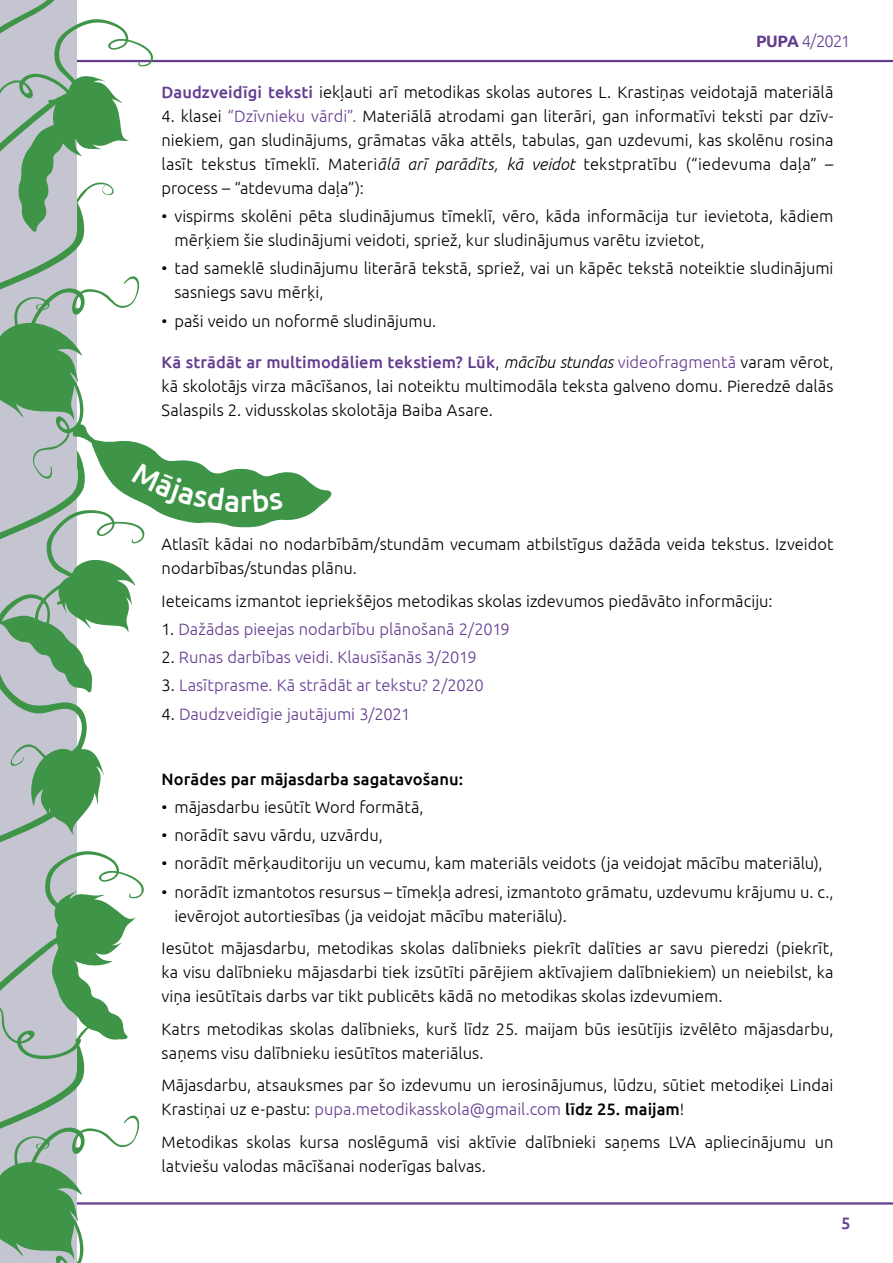
<style>
.page{position:relative;width:893px;height:1263px;background:#fff}
.page>*{position:absolute;margin:0;border:0;box-sizing:border-box;transform-origin:0 0}
.t1{font:500 30px "Ubuntu";color:#fff}
.t2{font:300 16.5px/24px "Ubuntu";color:#000}
.t3{font:300 16.5px "Ubuntu";color:#643c90}
.t4{font:500 16.5px "Ubuntu";letter-spacing:.005em;color:#000}
.t5{font:500 16.5px "Ubuntu";color:#643c90}
.s1{font-weight:700}
.s2{font-weight:500;color:#643c90}
.s3{color:#643c90}
.s4{font-style:italic}
.s5{color:#000}
.s6{font-weight:500}
</style>
<div class="page">
<hr style="left:64px;top:60px;width:829px;height:2px;background:#643c90">
<hr style="left:64px;top:1202px;width:829px;height:2px;background:#643c90">
<svg style="left:0;top:0;width:332px;height:1263px"></svg>
<p class="t3" style="left:756px;top:31px;width:96px"><span class="s1">PUPA</span> 4/2021</p>
<p class="t2" style="left:162px;top:80px;width:673px"><span class="s2">Daudzveidīgi teksti</span> iekļauti arī metodikas skolas autores L. Krastiņas veidotajā materiālā</p>
<p class="t2" style="left:162px;top:104px;width:673px;text-align:justify">4. klasei <span class="s3">“Dzīvnieku vārdi”.</span> Materiālā atrodami gan literāri, gan informatīvi teksti par dzīv&shy;niekiem, gan sludinājums, grāmatas vāka attēls, tabulas, gan uzdevumi, kas skolēnu rosina lasīt tekstus tīmeklī. Materi<span class="s4">ālā arī parādīts, kā veidot</span> tekstpratību (“iedevuma daļa” – process – “atdevuma daļa”):</p>
<p class="t2" style="left:174px;top:204px;width:661px;text-indent:-13px">• vispirms skolēni pēta sludinājumus tīmeklī, vēro, kāda informācija tur ievietota, kādiem mērķiem šie sludinājumi veidoti, spriež, kur sludinājumus varētu izvietot,</p>
<p class="t2" style="left:174px;top:256px;width:661px;text-indent:-13px">• tad sameklē sludinājumu literārā tekstā, spriež, vai un kāpēc tekstā noteiktie sludinājumi sasniegs savu mērķi,</p>
<p class="t2" style="left:162px;top:308px;width:276px">• paši veido un noformē sludinājumu.</p>
<p class="t2" style="left:162px;top:349px;width:673px;text-align:justify"><span class="s2">Kā strādāt ar multimodāliem tekstiem? Lūk</span>, <span class="s4">mācību stundas</span> <span class="s3">videofragmentā</span> varam vērot, kā skolotājs virza mācīšanos, lai noteiktu multimodāla teksta galveno domu. Pieredzē dalās Salaspils 2. vidusskolas skolotāja Baiba Asare.</p>
<h1 class="t1" style="left:240px;top:482px;width:14px">r</h1>
<p class="t2" style="left:162px;top:532px;width:673px">Atlasīt kādai no nodarbībām/stundām vecumam atbilstīgus dažāda veida tekstus. Izveidot nodarbības/stundas plānu.</p>
<p class="t2" style="left:162px;top:588px;width:612px">Ieteicams izmantot iepriekšējos metodikas skolas izdevumos piedāvāto informāciju:</p>
<p class="t3" style="left:162px;top:619px;width:350px"><span class="s5">1.</span> Dažādas pieejas nodarbību plānošanā 2/2019</p>
<p class="t3" style="left:162px;top:647px;width:317px"><span class="s5">2.</span> Runas darbības veidi. Klausīšanās 3/2019</p>
<p class="t3" style="left:162px;top:675px;width:324px"><span class="s5">3.</span> Lasītprasme. Kā strādāt ar tekstu? 2/2020</p>
<p class="t3" style="left:162px;top:704px;width:250px"><span class="s5">4.</span> Daudzveidīgie jautājumi 3/2021</p>
<p class="t4" style="left:162px;top:768px;width:303px">Norādes par mājasdarba sagatavošanu:</p>
<p class="t2" style="left:162px;top:794px;width:264px">• mājasdarbu iesūtīt Word formātā,</p>
<p class="t2" style="left:162px;top:823px;width:223px">• norādīt savu vārdu, uzvārdu,</p>
<p class="t2" style="left:162px;top:851px;width:662px">• norādīt mērķauditoriju un vecumu, kam materiāls veidots (ja veidojat mācību materiālu),</p>
<p class="t2" style="left:174px;top:879px;width:661px;text-indent:-13px">• norādīt izmantotos resursus – tīmekļa adresi, izmantoto grāmatu, uzdevumu krājumu u. c., ievērojot autortiesības (ja veidojat mācību materiālu).</p>
<p class="t2" style="left:162px;top:936px;width:673px;text-align:justify">Iesūtot mājasdarbu, metodikas skolas dalībnieks piekrīt dalīties ar savu pieredzi (piekrīt, ka visu dalībnieku mājasdarbi tiek izsūtīti pārējiem aktīvajiem dalībniekiem) un neiebilst, ka viņa iesūtītais darbs var tikt publicēts kādā no metodikas skolas izdevumiem.</p>
<p class="t2" style="left:162px;top:1016px;width:673px">Katrs metodikas skolas dalībnieks, kurš līdz 25. maijam būs iesūtījis izvēlēto mājasdarbu, saņems visu dalībnieku iesūtītos materiālus.</p>
<p class="t2" style="left:162px;top:1073px;width:673px">Mājasdarbu, atsauksmes par šo izdevumu un ierosinājumus, lūdzu, sūtiet metodiķei Lindai<br>Krastiņai uz e-pastu: <span class="s3">pupa.metodikasskola@gmail.com</span> <span class="s6">līdz 25. maijam</span>!</p>
<p class="t2" style="left:162px;top:1129px;width:673px">Metodikas skolas kursa noslēgumā visi aktīvie dalībnieki saņems LVA apliecinājumu un latviešu valodas mācīšanai noderīgas balvas.</p>
<p class="t5" style="left:841px;top:1213px;width:11px">5</p>
</div>
